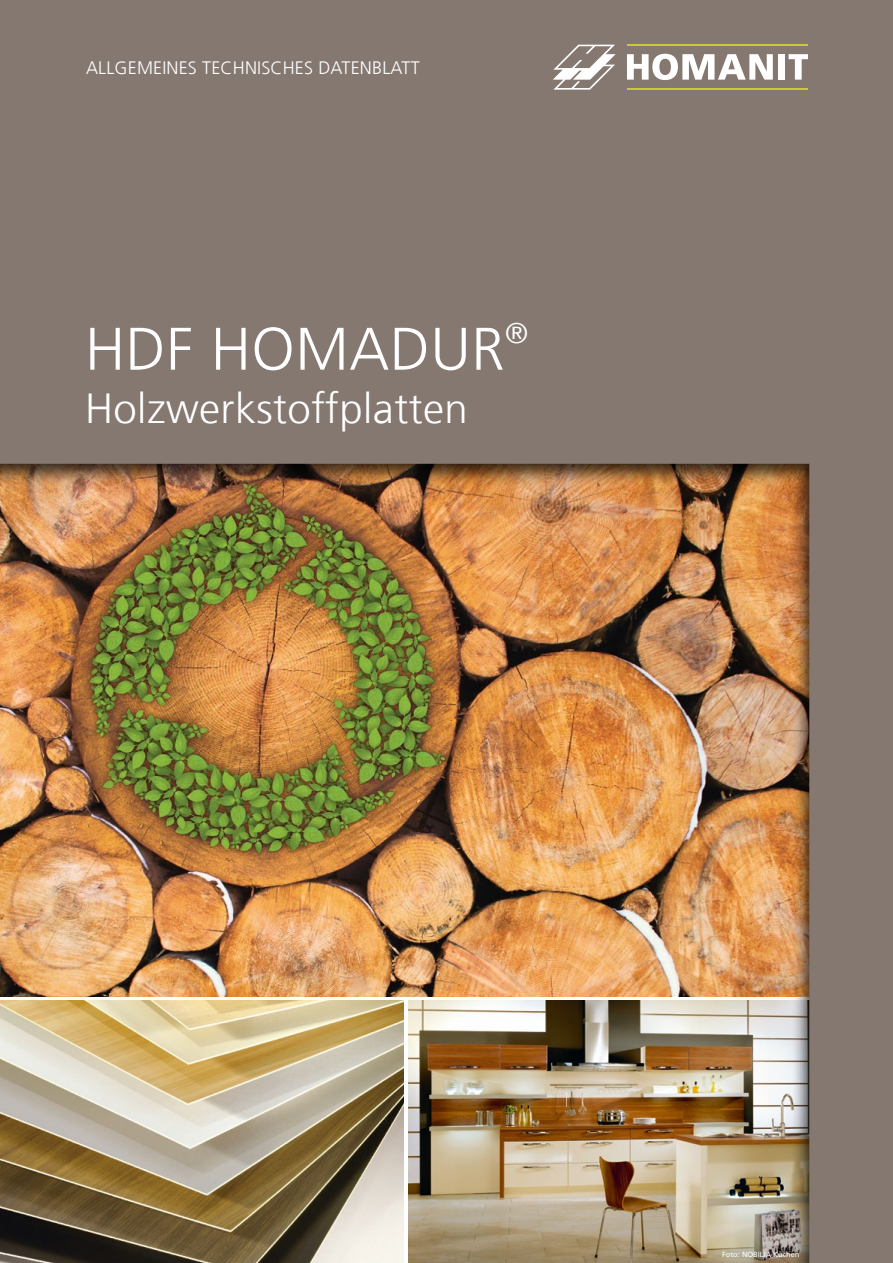
<style>
.page{position:relative;width:893px;height:1263px;background:#fff}
.page>*{position:absolute;margin:0;border:0;box-sizing:border-box;transform-origin:0 0}
.t1{font:300 60px "Frutiger LT Com";letter-spacing:.01em;color:#fff}
.t2{font:300 42px "Frutiger LT Com";letter-spacing:.01em;color:#fff}
.t3{font:300 18px "Frutiger LT Com";letter-spacing:.01em;color:#fff}
.t4{font:7.5px "Frutiger LT Com";color:#fff}
</style>
<div class="page">
<img style="left:0;top:0;width:893px;height:1263px">
<svg style="left:627px;top:54px;width:146px;height:26px"></svg>
<div style="left:778px;top:54px;width:6px;height:26px;background:#fff"></div>
<svg style="left:789px;top:54px;width:19px;height:26px"></svg>
<svg style="left:553px;top:45px;width:63px;height:45px"></svg>
<hr style="left:627px;top:45px;width:181px;height:1px;background:#c9c933">
<hr style="left:627px;top:88px;width:181px;height:2px;background:#c9c933">
<img style="left:0;top:1001px;width:404px;height:262px">
<svg style="left:0;top:0;width:6px;height:3px"></svg>
<p class="t3" style="left:86px;top:58px;width:335px">ALLGEMEINES TECHNISCHES DATENBLATT</p>
<h1 class="t1" style="left:85px;top:314px;width:445px">HDF HOMADUR<sup>®</sup></h1>
<h2 class="t2" style="left:85px;top:384px;width:384px">Holzwerkstoffplatten</h2>
<p class="t4" style="left:722px;top:1250px;width:79px">Foto: NOBILIA Küchen</p>
</div>
